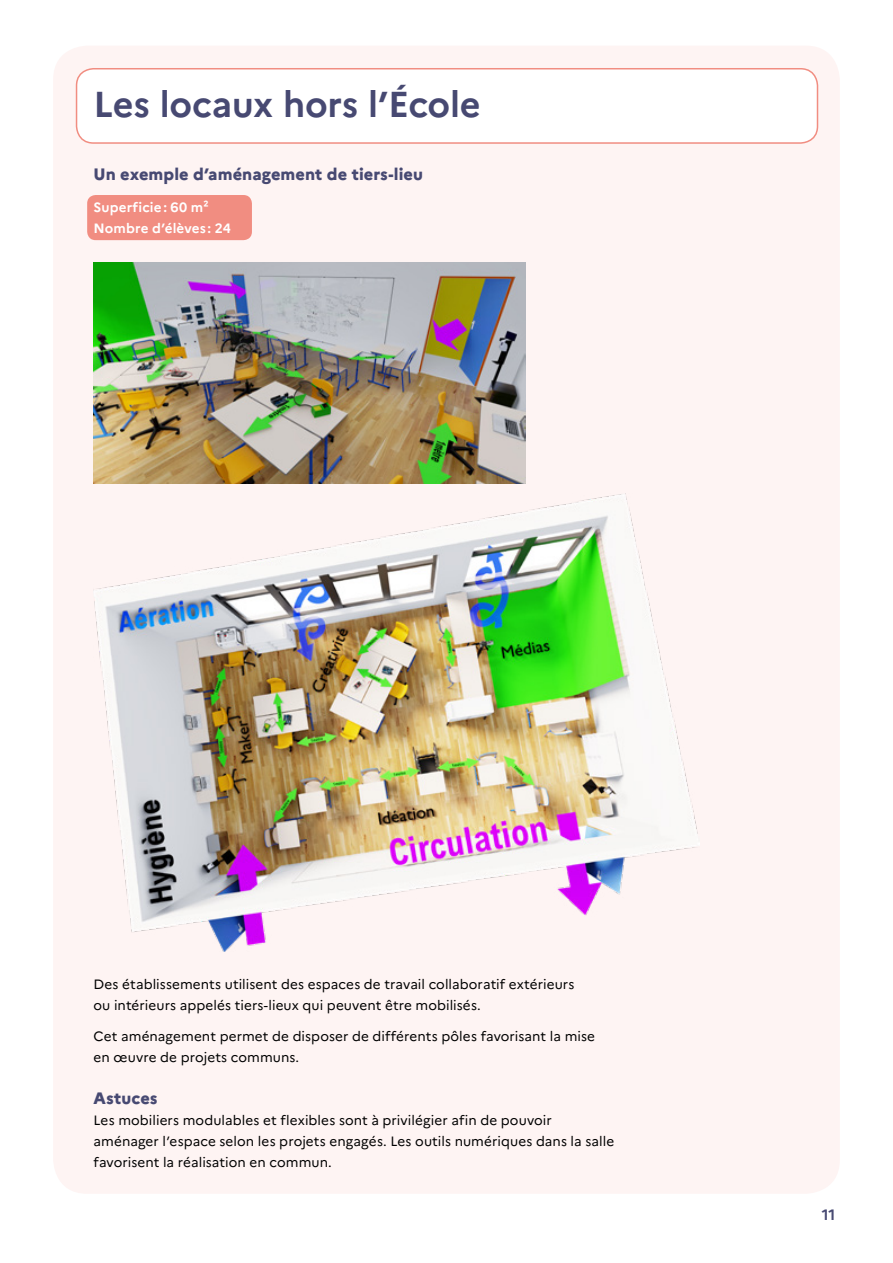
<style>
.page{position:relative;width:893px;height:1263px;background:#fff}
.page>*{position:absolute;margin:0;border:0;box-sizing:border-box;transform-origin:0 0}
.t1{font:700 36px "Marianne";letter-spacing:-.005em;color:#474972}
.t2{font:800 16.5px "Marianne";letter-spacing:.005em;color:#474972}
.t3{font:700 15px "Marianne";color:#474972}
.t4{font:13.5px/21px "Marianne";letter-spacing:.005em;color:#000}
.t5{font:700 13.5px/21px "Marianne";letter-spacing:.01em;color:#fff}
</style>
<div class="page">
<div style="left:53px;top:46px;width:787px;height:1148px;background:#fef4f3;border-radius:34px"></div>
<div style="left:77px;top:69px;width:740px;height:74px;background:#fff;border-radius:17px"></div>
<div style="left:76px;top:68px;width:742px;height:76px;border:2px solid #f18d81;border-radius:17px"></div>
<div style="left:87px;top:195px;width:165px;height:45px;background:#f18d81;border-radius:9px"></div>
<img style="left:94px;top:262px;width:431px;height:221px">
<img style="left:94px;top:494px;width:604px;height:457px">
<h1 class="t1" style="left:94px;top:82px;width:389px">Les locaux hors l’École</h1>
<p class="t2" style="left:94px;top:164px;width:331px">Un exemple d’aménagement de tiers-lieu</p>
<p class="t5" style="left:94px;top:196px;width:139px">Superficie: 60 m²<br>Nombre d’élèves : 24</p>
<p class="t4" style="left:94px;top:973px;width:482px">Des établissements utilisent des espaces de travail collaboratif extérieurs ou intérieurs appelés tiers‑lieux qui peuvent être mobilisés.</p>
<p class="t4" style="left:94px;top:1026px;width:503px">Cet aménagement permet de disposer de différents pôles favorisant la mise en œuvre de projets communs.</p>
<p class="t2" style="left:94px;top:1088px;width:66px">Astuces</p>
<p class="t4" style="left:94px;top:1110px;width:522px">Les mobiliers modulables et flexibles sont à privilégier afin de pouvoir aménager l’espace selon les projets engagés. Les outils numériques dans la salle favorisent la réalisation en commun.</p>
<p class="t3" style="left:822px;top:1205px;width:15px">11</p>
</div>
